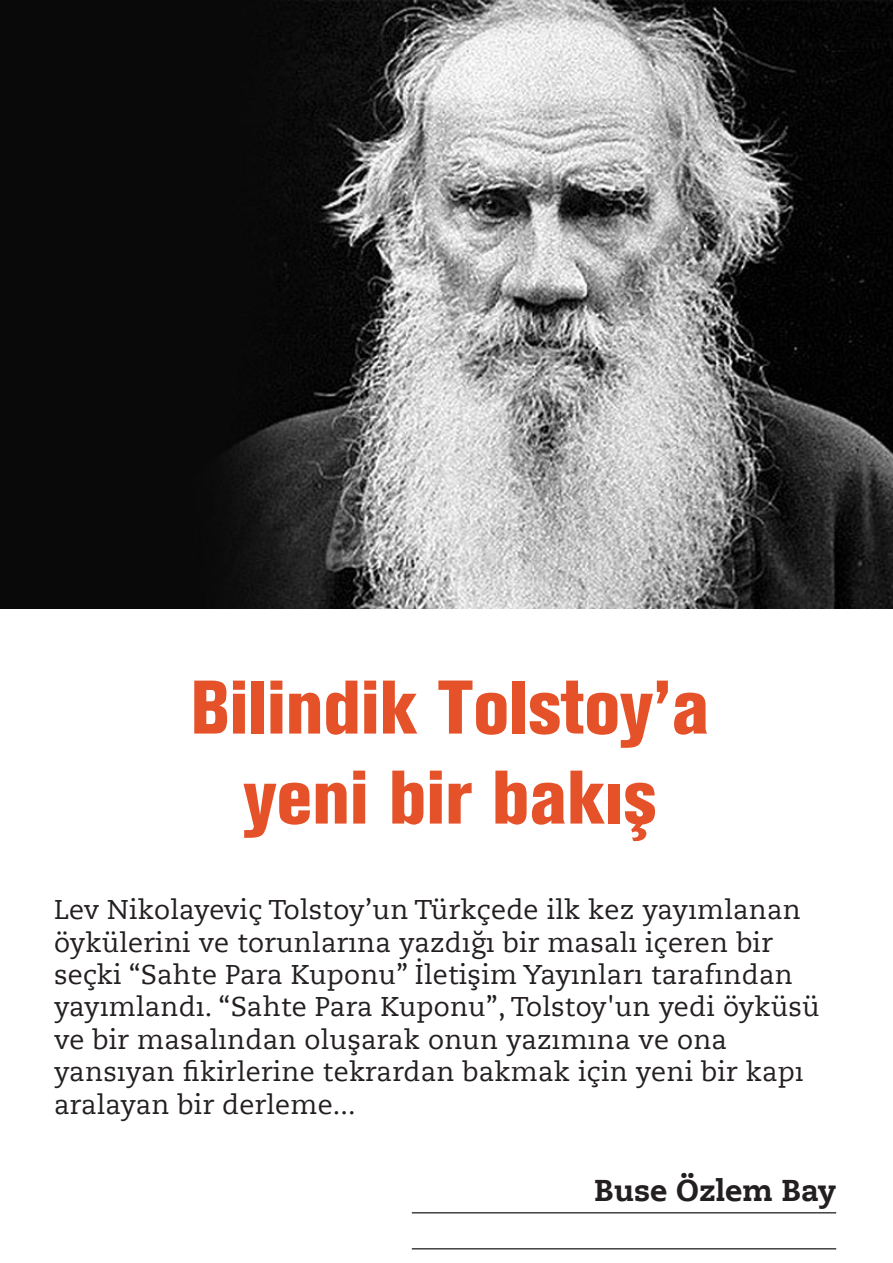
<style>
.page{position:relative;width:893px;height:1263px;background:#fff}
.page>*{position:absolute;margin:0;border:0;box-sizing:border-box;transform-origin:0 0}
.BASLIK{font:75px "Akzidenz Grotesk BE Extracondense";color:#e55128}
.IMZA{font:700 30px "Caecilia LT Std Roman";color:#231f20}
.GIRIS{font:27px/32.4px "Caecilia LT Std Roman";letter-spacing:.01em;color:#231f20}
</style>
<div class="page">
<hr style="left:412px;top:1212px;width:424px;height:1px;background:#231f20">
<hr style="left:412px;top:1248px;width:424px;height:1px;background:#231f20">
<img style="left:0;top:0;width:893px;height:608px">
<p class="BASLIK" style="left:191px;top:664px;width:520px">Bilindik Tolstoy’a</p>
<p class="BASLIK" style="left:244px;top:754px;width:414px">yeni bir bakış</p>
<p class="GIRIS" style="left:54px;top:893px;width:767px">Lev Nikolayeviç Tolstoy’un Türkçede ilk kez yayımlanan öykülerini ve torunlarına yazdığı bir masalı içeren bir seçki “Sahte Para Kuponu” İletişim Yayınları tarafından yayımlandı. “Sahte Para Kuponu”, Tolstoy'un yedi öyküsü ve bir masalından oluşarak onun yazımına ve ona yansıyan fikirlerine tekrardan bakmak için yeni bir kapı aralayan bir derleme...</p>
<p class="IMZA" style="left:595px;top:1171px;width:243px">Buse Özlem Bay</p>
</div>
